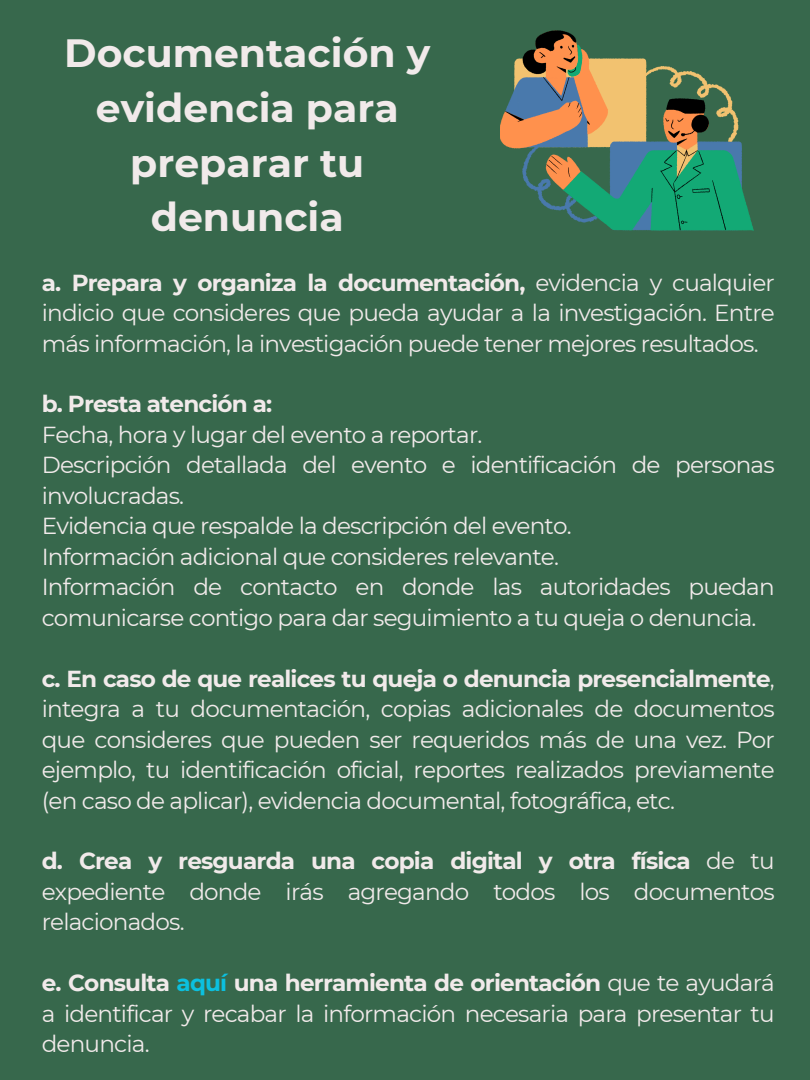
<style>
.page{position:relative;width:810px;height:1080px;background:#37684c}
.page>*{position:absolute;margin:0;border:0;box-sizing:border-box;transform-origin:0 0}
.t1{font:700 39.38px/54.9px "Montserrat";color:#f1eaea;text-align:center}
.t2{font:23.12px/30.5px "Montserrat";letter-spacing:-.035em;color:#f1eaea;text-align:justify}
.t3{font:700 23.12px "Montserrat";letter-spacing:-.035em;color:#f1eaea}
.s1{font-weight:700}
.s2{font-weight:700;color:#0cc0df}
</style>
<div class="page">
<svg style="left:500px;top:30px;width:253px;height:200px"></svg>
<p class="t1" style="left:64px;top:25px;width:368px">Documentación y evidencia para preparar tu denuncia</p>
<h1 class="t2" style="left:42px;top:267px;width:735px"><span class="s1">a. Prepara y organiza la documentación,</span> evidencia y cualquier indicio que consideres que pueda ayudar a la investigación. Entre más información, la investigación puede tener mejores resultados.</h1>
<p class="t3" style="left:42px;top:390px;width:232px">b. Presta atención a:</p>
<p class="t2" style="left:42px;top:419px;width:442px">Fecha, hora y lugar del evento a reportar.</p>
<p class="t2" style="left:42px;top:450px;width:735px">Descripción detallada del evento e identificación de personas involucradas.</p>
<p class="t2" style="left:42px;top:511px;width:531px">Evidencia que respalde la descripción del evento.</p>
<p class="t2" style="left:42px;top:541px;width:519px">Información adicional que consideres relevante.</p>
<p class="t2" style="left:42px;top:572px;width:735px">Información de contacto en donde las autoridades puedan comunicarse contigo para dar seguimiento a tu queja o denuncia.</p>
<p class="t2" style="left:42px;top:663px;width:735px"><span class="s1">c. En caso de que realices tu queja o denuncia presencialmente</span>, integra a tu documentación, copias adicionales de documentos que consideres que pueden ser requeridos más de una vez. Por ejemplo, tu identificación oficial, reportes realizados previamente (en caso de aplicar), evidencia documental, fotográfica, etc.</p>
<p class="t2" style="left:42px;top:846px;width:735px"><span class="s1">d. Crea y resguarda una copia digital y otra física</span> de tu expediente donde irás agregando todos los documentos relacionados.</p>
<p class="t2" style="left:42px;top:968px;width:735px"><span class="s1">e. Consulta</span> <span class="s2">aquí</span> <span class="s1">una herramienta de orientación</span> que te ayudará a identificar y recabar la información necesaria para presentar tu denuncia.</p>
</div>
